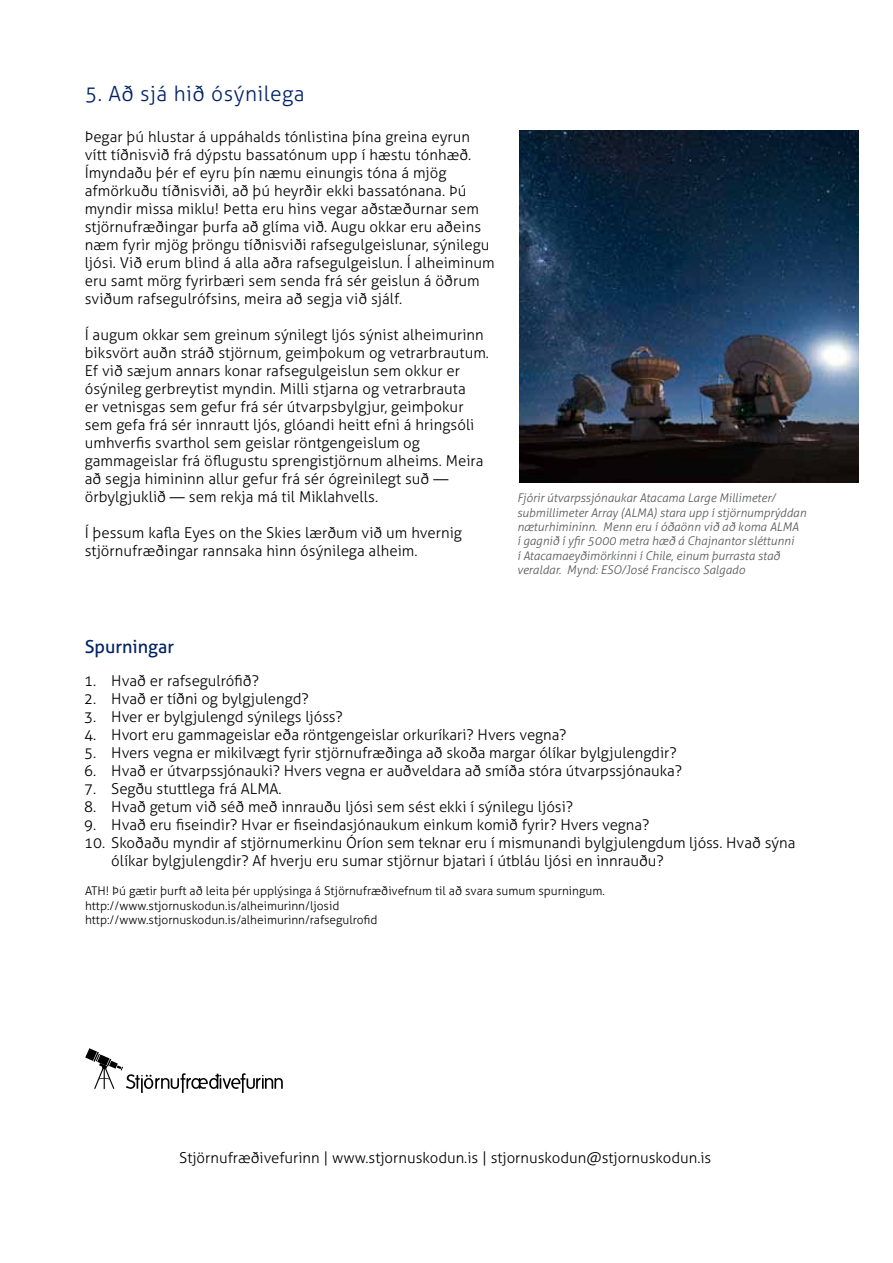
<style>
.page{position:relative;width:893px;height:1263px;background:#fff}
.page>*{position:absolute;margin:0;border:0;box-sizing:border-box;transform-origin:0 0}
.t1{font:300 21px "Aller";letter-spacing:.025em;color:#002366}
.t2{font:18px "Aller";color:#002366}
.t3{font:300 15px/18px "Aller";letter-spacing:.005em;color:#000}
.t4{font:italic 300 12px/14.4px "Aller";color:#58595b}
.t5{font:300 12px/14.4px "Aller";color:#000}
</style>
<div class="page">
<svg style="left:85px;top:1048px;width:198px;height:45px"></svg>
<img style="left:520px;top:131px;width:339px;height:351px">
<h1 class="t1" style="left:85px;top:80px;width:222px">5. Að sjá hið ósýnilega</h1>
<p class="t3" style="left:85px;top:128px;width:411px">Þegar þú hlustar á uppáhalds tónlistina þína greina eyrun vítt tíðnisvið frá dýpstu bassatónum upp í hæstu tónhæð.<br>Ímyndaðu þér ef eyru þín næmu einungis tóna á mjög afmörkuðu tíðnisviði, að þú heyrðir ekki bassatónana. Þú myndir missa miklu! Þetta eru hins vegar aðstæðurnar sem stjörnufræðingar þurfa að glíma við. Augu okkar eru aðeins næm fyrir mjög þröngu tíðnisviði rafsegulgeislunar, sýnilegu ljósi. Við erum blind á alla aðra rafsegulgeislun. Í alheiminum eru samt mörg fyrirbæri sem senda frá sér geislun á öðrum sviðum rafsegulrófsins, meira að segja við sjálf.</p>
<p class="t3" style="left:85px;top:326px;width:406px">Í augum okkar sem greinum sýnilegt ljós sýnist alheimurinn biksvört auðn stráð stjörnum, geimþokum og vetrarbrautum.<br>Ef við sæjum annars konar rafsegulgeislun sem okkur er ósýnileg gerbreytist myndin. Milli stjarna og vetrarbrauta<br>er vetnisgas sem gefur frá sér útvarpsbylgjur, geimþokur sem gefa frá sér innrautt ljós, glóandi heitt efni á hringsóli umhverfis svarthol sem geislar röntgengeislum og gammageislar frá öflugustu sprengistjörnum alheims. Meira að segja himininn allur gefur frá sér ógreinilegt suð — örbylgjuklið — sem rekja má til Miklahvells.</p>
<p class="t3" style="left:85px;top:524px;width:379px">Í þessum kafla Eyes on the Skies lærðum við um hvernig stjörnufræðingar rannsaka hinn ósýnilega alheim.</p>
<p class="t4" style="left:517px;top:491px;width:291px">Fjórir útvarpssjónaukar Atacama Large Millimeter/ submillimeter Array (ALMA) stara upp í stjörnumprýddan næturhimininn. Menn eru í óðaönn við að koma ALMA<br>í gagnið í yfir 5000 metra hæð á Chajnantor sléttunni<br>í Atacamaeyðimörkinni í Chile, einum þurrasta stað veraldar. Mynd: ESO/José Francisco Salgado</p>
<p class="t2" style="left:85px;top:636px;width:91px">Spurningar</p>
<p class="t3" style="left:84px;top:671px;width:176px">1. Hvað er rafsegulrófið?</p>
<p class="t3" style="left:84px;top:689px;width:226px">2. Hvað er tíðni og bylgjulengd?</p>
<p class="t3" style="left:84px;top:707px;width:260px">3. Hver er bylgjulengd sýnilegs ljóss?</p>
<p class="t3" style="left:84px;top:725px;width:484px">4. Hvort eru gammageislar eða röntgengeislar orkuríkari? Hvers vegna?</p>
<p class="t3" style="left:84px;top:743px;width:594px">5. Hvers vegna er mikilvægt fyrir stjörnufræðinga að skoða margar ólíkar bylgjulengdir?</p>
<p class="t3" style="left:84px;top:761px;width:599px">6. Hvað er útvarpssjónauki? Hvers vegna er auðveldara að smíða stóra útvarpssjónauka?</p>
<p class="t3" style="left:84px;top:779px;width:199px">7. Segðu stuttlega frá ALMA.</p>
<p class="t3" style="left:84px;top:797px;width:490px">8. Hvað getum við séð með innrauðu ljósi sem sést ekki í sýnilegu ljósi?</p>
<p class="t3" style="left:84px;top:815px;width:567px">9. Hvað eru fiseindir? Hvar er fiseindasjónaukum einkum komið fyrir? Hvers vegna?</p>
<p class="t3" style="left:111px;top:833px;width:686px;text-indent:-27px">10. Skoðaðu myndir af stjörnumerkinu Óríon sem teknar eru í mismunandi bylgjulengdum ljóss. Hvað sýna ólíkar bylgjulengdir? Af hverju eru sumar stjörnur bjatari í útbláu ljósi en innrauðu?</p>
<p class="t5" style="left:85px;top:884px;width:521px">ATH! Þú gætir þurft að leita þér upplýsinga á Stjörnufræðivefnum til að svara sumum spurningum. http://www.stjornuskodun.is/alheimurinn/ljosid http://www.stjornuskodun.is/alheimurinn/rafsegulrofid</p>
<p class="t3" style="left:179px;top:1149px;width:534px">Stjörnufræðivefurinn | www.stjornuskodun.is | stjornuskodun@stjornuskodun.is</p>
</div>
